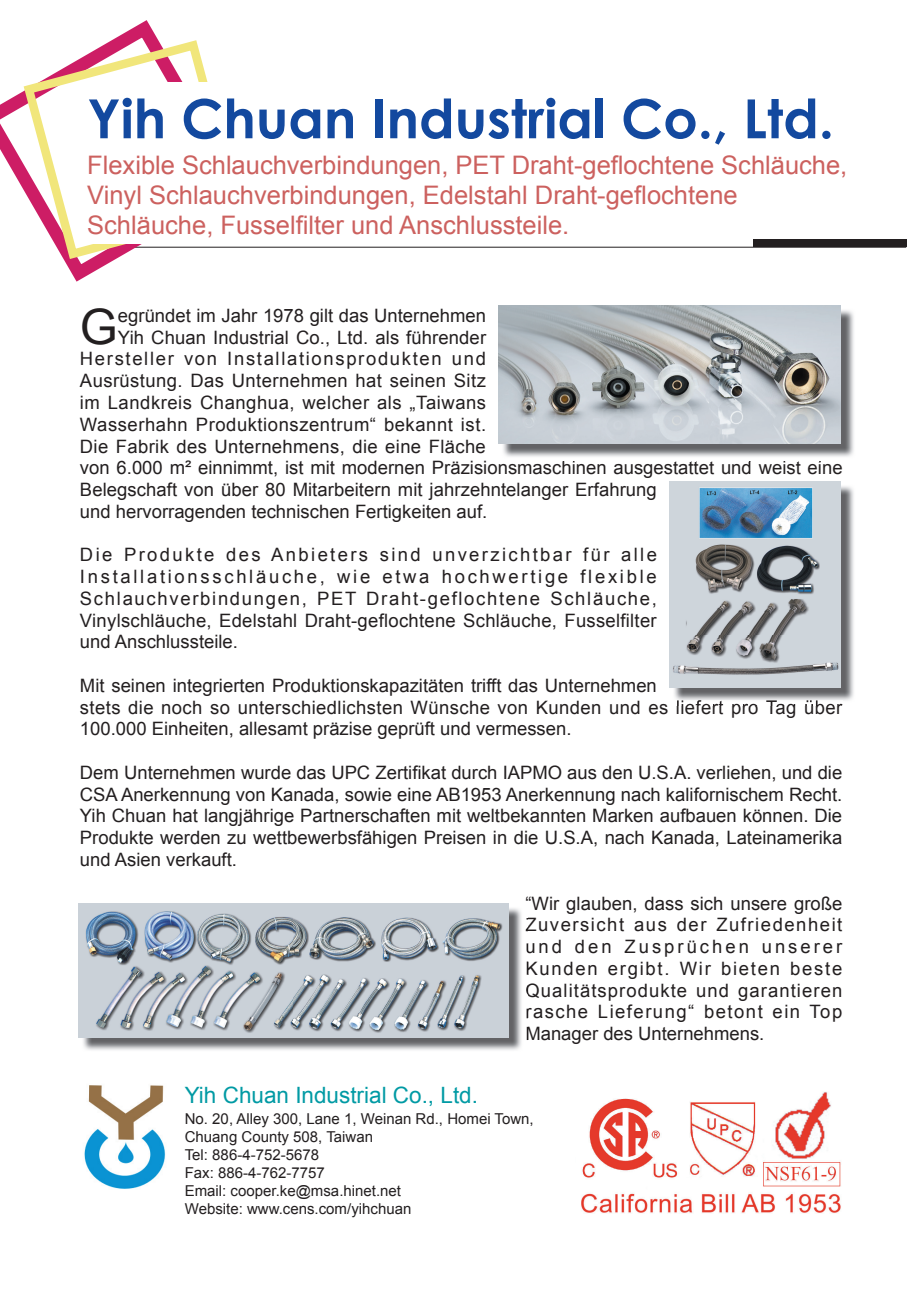
<style>
.page{position:relative;width:919px;height:1289px;background:#fff}
.page>*{position:absolute;margin:0;border:0;box-sizing:border-box;transform-origin:0 0}
.t1{font:700 54px "Century Gothic";color:#13499f}
.t2{font:48.9px "Arial";color:#231f20}
.t3{font:25.5px/30px "Arial";color:#cc615f}
.t4{font:22.5px "Arial";color:#009aa4}
.t5{font:18.45px/21.8px "Arial";letter-spacing:.005em;color:#231f20;text-align:justify}
.t6{font:18.45px "Arial";letter-spacing:.03em;color:#231f20}
.t7{font:18.45px "Arial";letter-spacing:.09em;color:#231f20}
.t8{font:18.45px "Arial";letter-spacing:.025em;color:#231f20}
.t9{font:15px/18px "Arial";color:#231f20}
</style>
<div class="page">
<hr style="left:130px;top:247px;width:776px;height:1px;background:#231f20">
<svg style="left:0;top:20px;width:251px;height:262px"></svg>
<svg style="left:18px;top:35px;width:230px;height:229px"></svg>
<div style="left:87px;top:82px;width:763px;height:162px;background:#fff"></div>
<div style="left:753px;top:240px;width:153px;height:7px;background:#231f20"></div>
<img style="left:84px;top:1085px;width:82px;height:104px">
<img style="left:82px;top:906px;width:445px;height:144px">
<svg style="left:525px;top:906px;width:2px;height:25px"></svg>
<svg style="left:526px;top:939px;width:1px;height:104px"></svg>
<img style="left:79px;top:903px;width:429px;height:134px">
<img style="left:672px;top:484px;width:182px;height:222px">
<img style="left:672px;top:700px;width:170px;height:6px">
<img style="left:669px;top:481px;width:171px;height:206px">
<img style="left:501px;top:308px;width:353px;height:149px">
<img style="left:562px;top:461px;width:259px;height:1px">
<img style="left:499px;top:305px;width:341px;height:138px">
<img style="left:581px;top:1092px;width:260px;height:121px">
<h1 class="t1" style="left:87px;top:78px;width:748px">Yih Chuan Industrial Co., Ltd.</h1>
<h3 class="t3" style="left:87px;top:150px;width:761px">Flexible Schlauchverbindungen, PET Draht-geflochtene Schläuche,<br>Vinyl Schlauchverbindungen, Edelstahl Draht-geflochtene<br>Schläuche, Fusselfilter und Anschlussteile.</h3>
<h2 class="t2" style="left:80px;top:294px;width:39px">G</h2>
<p class="t5" style="left:118px;top:305px;width:369px">egründet im Jahr 1978 gilt das Unternehmen</p>
<p class="t5" style="left:118px;top:326px;width:369px">Yih Chuan Industrial Co., Ltd. als führender</p>
<p class="t7" style="left:80px;top:347px;width:407px">Hersteller von Installationsprodukten und</p>
<p class="t8" style="left:80px;top:368px;width:407px">Ausrüstung. Das Unternehmen hat seinen Sitz</p>
<p class="t6" style="left:80px;top:390px;width:407px">im Landkreis Changhua, welcher als „Taiwans</p>
<p class="t6" style="left:80px;top:412px;width:407px">Wasserhahn Produktionszentrum“ bekannt ist.</p>
<p class="t5" style="left:80px;top:435px;width:407px">Die Fabrik des Unternehmens, die eine Fläche</p>
<p class="t5" style="left:80px;top:457px;width:764px">von 6.000 m² einnimmt, ist mit modernen Präzisionsmaschinen ausgestattet und weist eine</p>
<p class="t5" style="left:80px;top:479px;width:578px">Belegschaft von über 80 Mitarbeitern mit jahrzehntelanger Erfahrung</p>
<p class="t5" style="left:80px;top:500px;width:409px">und hervorragenden technischen Fertigkeiten auf.</p>
<p class="t5" style="left:80px;top:544px;width:578px">Die Produkte des Anbieters sind unverzichtbar für alle Installationsschläuche, wie etwa hochwertige flexible Schlauchverbindungen, PET Draht-geflochtene Schläuche, Vinylschläuche, Edelstahl Draht-geflochtene Schläuche, Fusselfilter und Anschlussteile.</p>
<p class="t5" style="left:80px;top:674px;width:763px;text-align:left">Mit seinen integrierten Produktionskapazitäten trifft das Unternehmen<br>stets die noch so unterschiedlichsten Wünsche von Kunden und es liefert pro Tag über<br>100.000 Einheiten, allesamt präzise geprüft und vermessen.</p>
<p class="t5" style="left:80px;top:761px;width:763px">Dem Unternehmen wurde das UPC Zertifikat durch IAPMO aus den U.S.A. verliehen, und die CSA Anerkennung von Kanada, sowie eine AB1953 Anerkennung nach kalifornischem Recht.<br>Yih Chuan hat langjährige Partnerschaften mit weltbekannten Marken aufbauen können. Die Produkte werden zu wettbewerbsfähigen Preisen in die U.S.A, nach Kanada, Lateinamerika und Asien verkauft.</p>
<p class="t5" style="left:525px;top:892px;width:318px">“Wir glauben, dass sich unsere große Zuversicht aus der Zufriedenheit und den Zusprüchen unserer Kunden ergibt. Wir bieten beste Qualitätsprodukte und garantieren rasche Lieferung“ betont ein Top Manager des Unternehmens.</p>
<p class="t4" style="left:185px;top:1080px;width:295px">Yih Chuan Industrial Co., Ltd.</p>
<p class="t9" style="left:185px;top:1109px;width:350px">No. 20, Alley 300, Lane 1, Weinan Rd., Homei Town,<br>Chuang County 508, Taiwan<br>Tel: 886-4-752-5678<br>Fax: 886-4-762-7757<br>Email: cooper.ke@msa.hinet.net<br>Website: www.cens.com/yihchuan</p>
</div>
